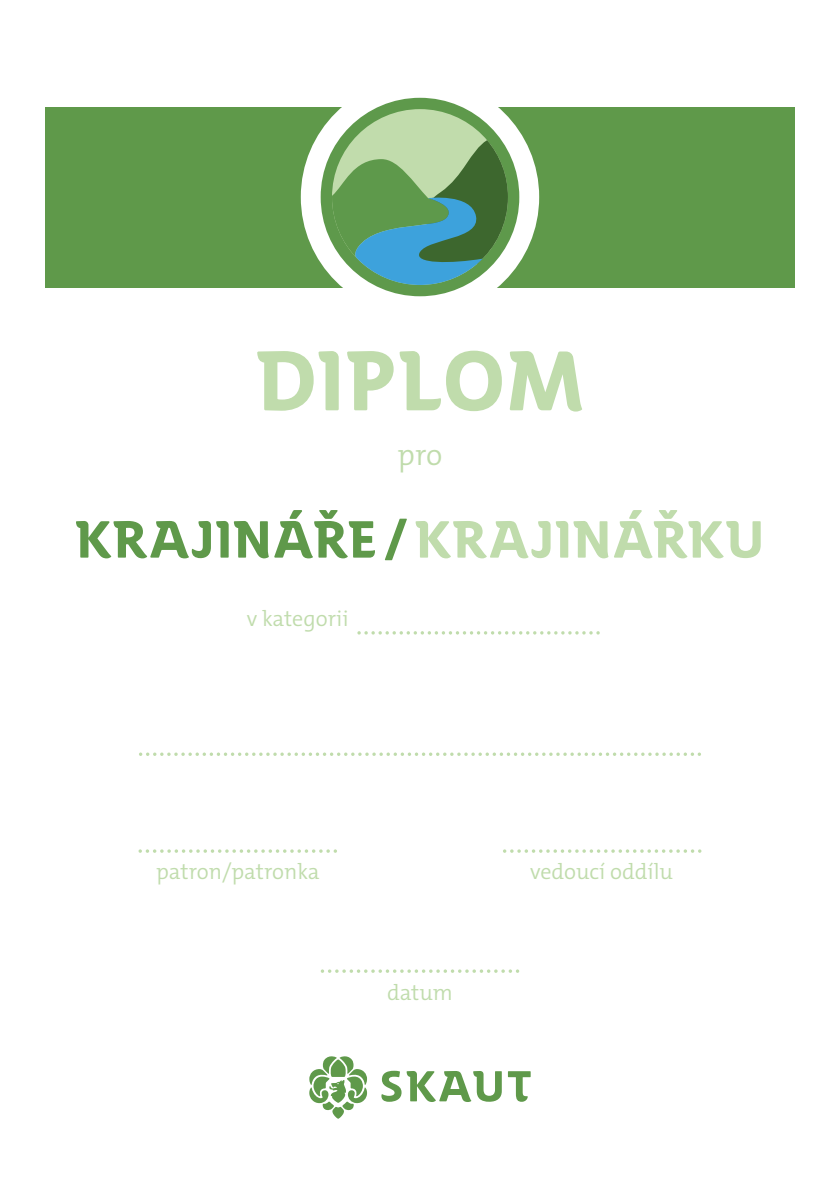
<style>
.page{position:relative;width:840px;height:1191px;background:#fff}
.page>*{position:absolute;margin:0;border:0;box-sizing:border-box;transform-origin:0 0}
.t1{font:700 84px "SKAUT";letter-spacing:-.01em;color:#c0dcac}
.odborka{font:700 52px "SKAUT";color:#5f994a}
.t2{font:300 30px "The Mix C5";color:#c0dcac}
.t3{font:300 22px "The Mix C5";color:#c0dcac}
.s1{color:#c0dcac}
</style>
<div class="page">
<div style="left:45px;top:107px;width:749px;height:180px;background:#5f994a"></div>
<div style="left:300px;top:78px;width:239px;height:238px;background:#fff;border-radius:50%"></div>
<svg style="left:148px;top:752px;width:552px;height:4px"></svg>
<svg style="left:309px;top:1056px;width:58px;height:62px"></svg>
<svg style="left:507px;top:1071px;width:23px;height:30px"></svg>
<svg style="left:381px;top:1070px;width:120px;height:32px"></svg>
<svg style="left:147px;top:849px;width:189px;height:4px"></svg>
<svg style="left:511px;top:849px;width:189px;height:4px"></svg>
<svg style="left:329px;top:969px;width:189px;height:4px"></svg>
<div style="left:320px;top:98px;width:199px;height:198px;background:#5e994b;border-radius:50%"></div>
<div style="left:332px;top:109px;width:175px;height:176px;background:#c1dcac;border-radius:50%"></div>
<svg style="left:332px;top:140px;width:175px;height:145px"></svg>
<svg style="left:366px;top:631px;width:232px;height:3px"></svg>
<p class="t1" style="left:255px;top:330px;width:333px">DIPLOM</p>
<p class="t2" style="left:397px;top:435px;width:46px">pro</p>
<p class="odborka" style="left:75px;top:508px;width:691px">KRAJINÁŘE/<span class="s1">KRAJINÁŘKU</span></p>
<p class="t3" style="left:247px;top:605px;width:103px">v kategorii</p>
<p class="t3" style="left:156px;top:858px;width:165px">patron/patronka</p>
<p class="t3" style="left:530px;top:858px;width:144px">vedoucí oddílu</p>
<p class="t3" style="left:387px;top:978px;width:67px">datum</p>
</div>
